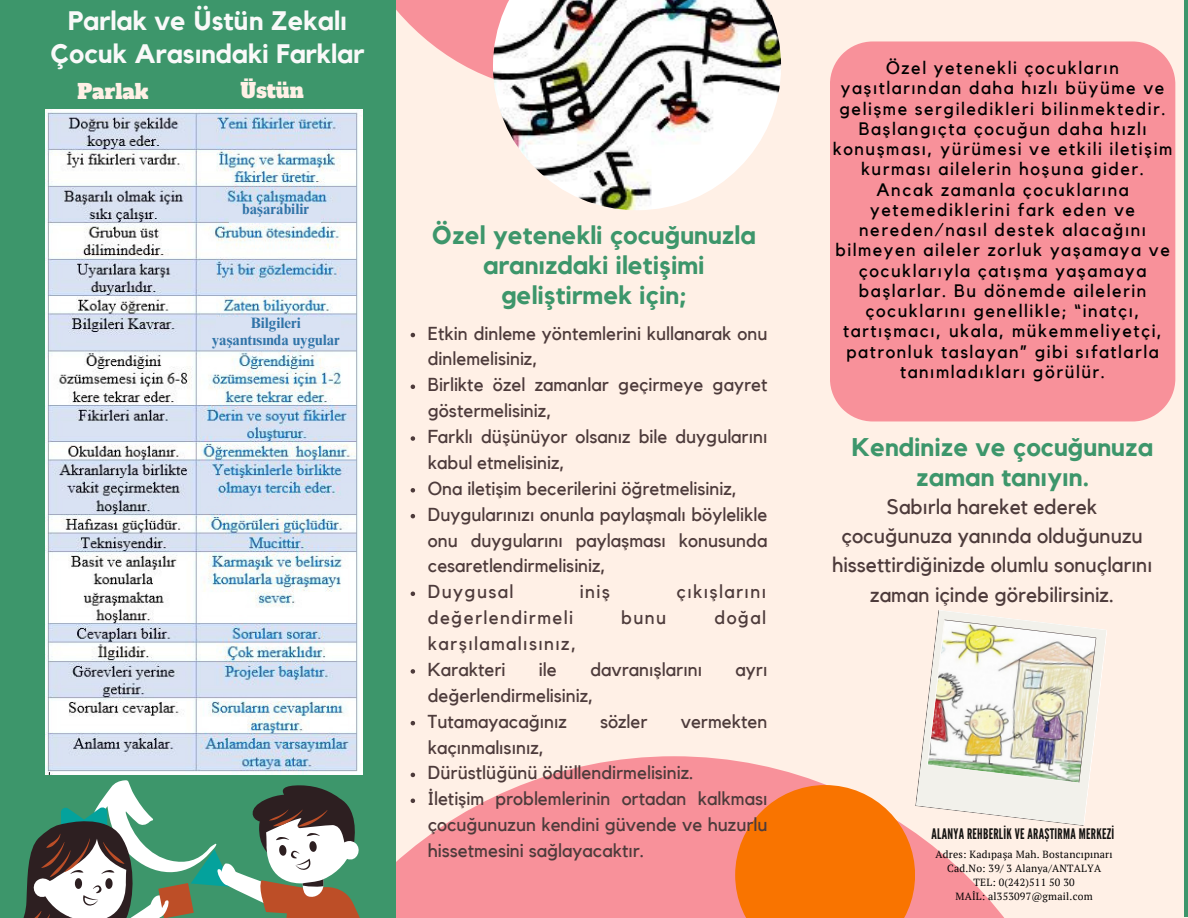
<style>
.page{position:relative;width:1188px;height:918px;background:#fff0e6}
.page>*{position:absolute;margin:0;border:0;box-sizing:border-box;transform-origin:0 0}
.t1{font:700 26.7px/32.5px "Kollektif";color:#f9f9f9;text-align:center}
.t2{font:700 25.5px/30.3px "Kollektif";color:#3d966b;text-align:center}
.t3{font:21px/29.2px "Kollektif";color:#4d3b3b;text-align:center}
.t4{font:20.1px "Alfa Slab One";color:#fff0e6}
.t5{font:18.75px/25.8px "Kollektif";color:#4d3b3b}
.t6{font:18.75px "Kollektif";letter-spacing:.075em;color:#4d3b3b}
.t7{font:18px/20.2px "Kollektif";letter-spacing:.085em;color:#000;text-align:center}
.t8{font:700 15px/16.8px "Times NRMT Pro";color:#3174a8;text-align:center}
.t9{font:14.55px "League Gothic";letter-spacing:.02em;color:#141311}
.t10{font:10.35px/14px "PT Serif";letter-spacing:.02em;color:#000;text-align:center}
</style>
<div class="page">
<svg style="left:396px;top:756px;width:339px;height:162px;fill:#f8919a"></svg>
<svg style="left:396px;top:0;width:386px;height:79px;fill:#f8919a"></svg>
<div style="left:0;top:0;width:396px;height:918px;background:#3d966b"></div>
<div style="left:830px;top:41px;width:345px;height:380px;background:#f8919a"></div>
<img style="left:493px;top:0;width:288px;height:210px">
<svg style="left:735px;top:610px;width:372px;height:308px"></svg>
<svg style="left:23px;top:780px;width:337px;height:138px"></svg>
<hr style="left:1184px;top:0;width:4px;height:917px;background:#3d966b">
<img style="left:45px;top:110px;width:318px;height:664px">
<svg style="left:411px;top:333px;width:4px;height:4px"></svg>
<svg style="left:411px;top:385px;width:4px;height:4px"></svg>
<svg style="left:411px;top:436px;width:4px;height:5px"></svg>
<svg style="left:411px;top:488px;width:4px;height:5px"></svg>
<svg style="left:411px;top:514px;width:4px;height:4px"></svg>
<svg style="left:411px;top:592px;width:4px;height:4px"></svg>
<svg style="left:411px;top:669px;width:4px;height:5px"></svg>
<svg style="left:411px;top:721px;width:4px;height:4px"></svg>
<svg style="left:411px;top:773px;width:4px;height:4px"></svg>
<svg style="left:411px;top:799px;width:4px;height:4px"></svg>
<div style="left:230px;top:206px;width:91px;height:17px;background:#d9e2f3"></div>
<div style="left:217px;top:317px;width:124px;height:31px;background:#d9e2f3"></div>
<p class="t1" style="left:51px;top:6px;width:315px">Parlak ve Üstün Zekalı<br>Çocuk Arasındaki Farklar</p>
<p class="t4" style="left:77px;top:78px;width:73px">Parlak</p>
<p class="t4" style="left:241px;top:78px;width:65px">Üstün</p>
<p class="t8" style="left:242px;top:202px;width:68px">başarabilir</p>
<p class="t8" style="left:212px;top:317px;width:130px">Bilgileri yaşantısında uygular</p>
<p class="t2" style="left:432px;top:221px;width:325px">Özel yetenekli çocuğunuzla aranızdaki iletişimi geliştirmek için;</p>
<p class="t5" style="left:428px;top:321px;width:341px">Etkin dinleme yöntemlerini kullanarak onu dinlemelisiniz,</p>
<p class="t5" style="left:428px;top:373px;width:341px">Birlikte özel zamanlar geçirmeye gayret göstermelisiniz,</p>
<p class="t5" style="left:428px;top:424px;width:341px">Farklı düşünüyor olsanız bile duygularını kabul etmelisiniz,</p>
<p class="t5" style="left:428px;top:476px;width:311px">Ona iletişim becerilerini öğretmelisiniz,</p>
<p class="t5" style="left:428px;top:502px;width:341px;text-align:justify">Duygularınızı onunla paylaşmalı böylelikle onu duygularını paylaşması konusunda cesaretlendirmelisiniz,</p>
<p class="t6" style="left:428px;top:583px;width:87px">Duygusal</p>
<p class="t5" style="left:580px;top:580px;width:32px">iniş</p>
<p class="t6" style="left:677px;top:583px;width:91px">çıkışlarını</p>
<p class="t6" style="left:428px;top:609px;width:147px">değerlendirmeli</p>
<p class="t5" style="left:621px;top:605px;width:47px">bunu</p>
<p class="t5" style="left:714px;top:605px;width:53px">doğal</p>
<p class="t6" style="left:428px;top:635px;width:150px">karşılamalısınız,</p>
<p class="t5" style="left:428px;top:657px;width:79px">Karakteri</p>
<p class="t5" style="left:539px;top:657px;width:19px">ile</p>
<p class="t5" style="left:590px;top:657px;width:113px">davranışlarını</p>
<p class="t5" style="left:736px;top:657px;width:33px">ayrı</p>
<p class="t5" style="left:428px;top:683px;width:167px">değerlendirmelisiniz,</p>
<p class="t5" style="left:428px;top:709px;width:141px">Tutamayacağınız</p>
<p class="t5" style="left:600px;top:709px;width:49px">sözler</p>
<p class="t5" style="left:681px;top:709px;width:88px">vermekten</p>
<p class="t5" style="left:428px;top:735px;width:118px">kaçınmalısınız,</p>
<p class="t5" style="left:428px;top:761px;width:267px">Dürüstlüğünü ödüllendirmelisiniz.</p>
<p class="t5" style="left:428px;top:787px;width:341px;text-align:justify">İletişim problemlerinin ortadan kalkması çocuğunuzun kendini güvende ve huzurlu hissetmesini sağlayacaktır.</p>
<p class="t7" style="left:833px;top:58px;width:341px">Özel yetenekli çocukların yaşıtlarından daha hızlı büyüme ve gelişme sergiledikleri bilinmektedir.<br>Başlangıçta çocuğun daha hızlı konuşması, yürümesi ve etkili iletişim kurması ailelerin hoşuna gider.<br>Ancak zamanla çocuklarına yetemediklerini fark eden ve nereden/nasıl destek alacağını bilmeyen aileler zorluk yaşamaya ve çocuklarıyla çatışma yaşamaya başlarlar. Bu dönemde ailelerin çocuklarını genellikle; “inatçı, tartışmacı, ukala, mükemmeliyetçi, patronluk taslayan” gibi sıfatlarla tanımladıkları görülür.</p>
<p class="t2" style="left:852px;top:433px;width:303px">Kendinize ve çocuğunuza zaman tanıyın.</p>
<p class="t3" style="left:832px;top:493px;width:322px">Sabırla hareket ederek çocuğunuza yanında olduğunuzu hissettirdiğinizde olumlu sonuçlarını zaman içinde görebilirsiniz.</p>
<p class="t9" style="left:931px;top:826px;width:184px">ALANYA REHBERLİK VE ARAŞTIRMA MERKEZİ</p>
<p class="t10" style="left:936px;top:847px;width:178px">Adres: Kadıpaşa Mah. Bostancıpınarı<br>Cad.No: 39/ 3 Alanya/ANTALYA</p>
<p class="t10" style="left:974px;top:875px;width:103px">TEL: 0(242)511 50 30</p>
<p class="t10" style="left:956px;top:889px;width:139px">MAİL: al353097@gmail.com</p>
</div>
